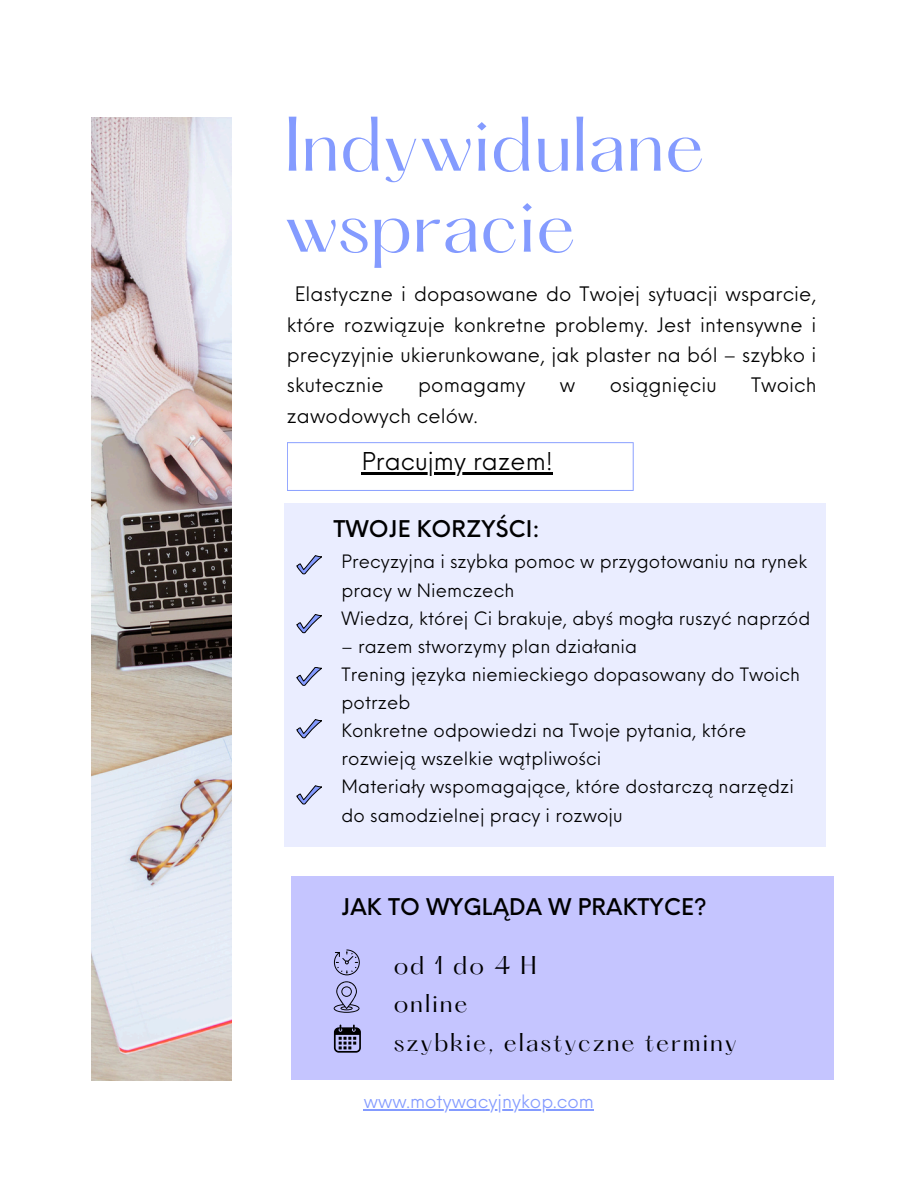
<style>
.page{position:relative;width:918px;height:1188px;background:#fff}
.page>*{position:absolute;margin:0;border:0;box-sizing:border-box;transform-origin:0 0}
.t1{font:67.5px/81px "Hatton";color:#849bff}
.t2{font:24px "Neue Einstellung";letter-spacing:.005em;color:#000}
.t3{font:22.5px/38.2px "Hatton";letter-spacing:.08em;color:#000}
.t4{font:500 22.5px "Neue Einstellung";letter-spacing:.005em;color:#000}
.t5{font:19.5px/30.3px "Neue Einstellung";letter-spacing:.005em;color:#000;text-align:justify}
.t6{font:18px/28.2px "Neue Einstellung";letter-spacing:.005em;color:#000}
.t7{font:18px "Neue Einstellung";color:#849bff}
</style>
<div class="page">
<img style="left:92px;top:118px;width:139px;height:963px">
<svg style="left:287px;top:442px;width:347px;height:49px"></svg>
<div style="left:284px;top:503px;width:542px;height:344px;background:#eaedff"></div>
<svg style="left:297px;top:556px;width:25px;height:18px"></svg>
<svg style="left:297px;top:614px;width:25px;height:19px"></svg>
<svg style="left:297px;top:667px;width:25px;height:19px"></svg>
<hr style="left:362px;top:473px;width:191px;height:2px;background:#000">
<svg style="left:297px;top:719px;width:25px;height:19px"></svg>
<svg style="left:297px;top:786px;width:25px;height:18px"></svg>
<div style="left:292px;top:876px;width:542px;height:203px;background:#c5c5ff"></div>
<svg style="left:334px;top:950px;width:26px;height:25px"></svg>
<svg style="left:334px;top:981px;width:26px;height:32px"></svg>
<svg style="left:334px;top:1025px;width:27px;height:28px"></svg>
<hr style="left:364px;top:1110px;width:230px;height:1px;background:#849bff">
<h1 class="t1" style="left:284px;top:111px;width:422px">Indywidulane wspracie</h1>
<h2 class="t5" style="left:287px;top:277px;width:531px;text-indent:8px">Elastyczne i dopasowane do Twojej sytuacji wsparcie, które rozwiązuje konkretne problemy. Jest intensywne i precyzyjnie ukierunkowane, jak plaster na ból – szybko i skutecznie</h2>
<h2 class="t5" style="left:418px;top:368px;width:109px">pomagamy</h2>
<h2 class="t5" style="left:560px;top:368px;width:17px">w</h2>
<h2 class="t5" style="left:610px;top:368px;width:109px">osiągnięciu</h2>
<h2 class="t5" style="left:751px;top:368px;width:67px">Twoich</h2>
<h2 class="t5" style="left:287px;top:399px;width:192px">zawodowych celów.</h2>
<p class="t2" style="left:362px;top:440px;width:193px">Pracujmy razem!</p>
<p class="t4" style="left:334px;top:508px;width:208px">TWOJE KORZYŚCI:</p>
<p class="t6" style="left:342px;top:546px;width:467px">Precyzyjna i szybka pomoc w przygotowaniu na rynek pracy w Niemczech</p>
<p class="t6" style="left:342px;top:602px;width:470px">Wiedza, której Ci brakuje, abyś mogła ruszyć naprzód</p>
<p class="t6" style="left:342px;top:630px;width:297px">– razem stworzymy plan działania</p>
<p class="t6" style="left:342px;top:658px;width:460px">Trening języka niemieckiego dopasowany do Twoich potrzeb</p>
<p class="t6" style="left:342px;top:715px;width:406px">Konkretne odpowiedzi na Twoje pytania, które rozwieją wszelkie wątpliwości</p>
<p class="t6" style="left:342px;top:771px;width:454px">Materiały wspomagające, które dostarczą narzędzi do samodzielnej pracy i rozwoju</p>
<p class="t4" style="left:342px;top:886px;width:367px">JAK TO WYGLĄDA W PRAKTYCE?</p>
<p class="t3" style="left:394px;top:949px;width:345px">od1do4H<br>online<br>szybkie, elastyczne terminy</p>
<p class="t7" style="left:364px;top:1086px;width:232px">www.motywacyjnykop.com</p>
</div>
